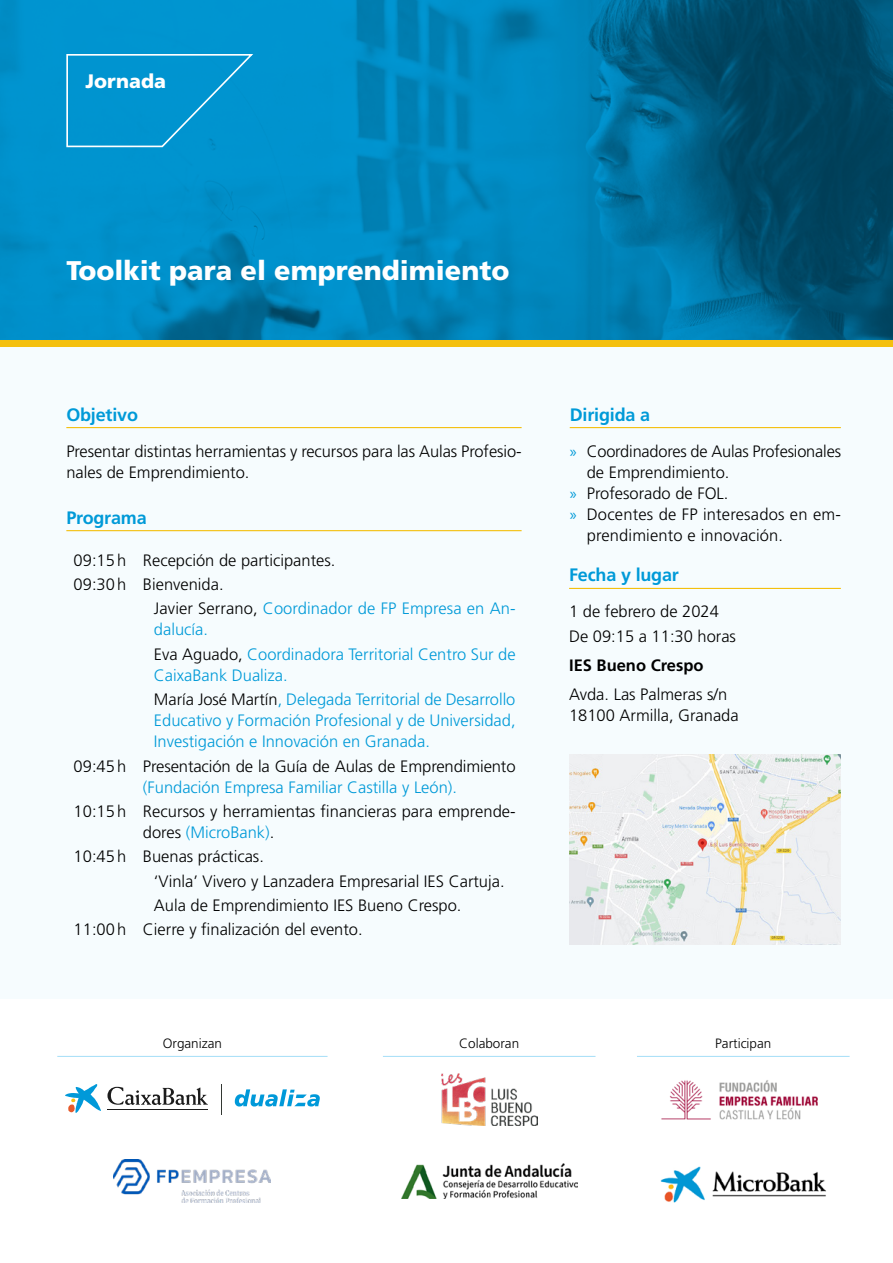
<style>
.page{position:relative;width:893px;height:1263px;background:#fff}
.page>*{position:absolute;margin:0;border:0;box-sizing:border-box;transform-origin:0 0}
.Título{font:900 27px "Frutiger LT Std";color:#fff}
.t1{font:900 19.5px "Frutiger LT Std";color:#fff}
.Sección_con_filete{font:700 18px "Frutiger LT Std";letter-spacing:-.01em;color:#009ad8}
.Texto{font:300 16.5px/21px "Frutiger LT Std";color:#000}
.Texto-2{font:300 16.5px/21px "Frutiger LT Std";color:#009ad8}
.Texto_negrita{font:700 16.5px "Frutiger LT Std";color:#000}
.t2{font:300 13.5px "Frutiger LT Std";color:#000}
.s1{color:#000}
.s2{color:#009ad8}
.s3{font-family:"Myriad Pro";font-weight:400;color:#009ad8}
</style>
<div class="page">
<div style="left:0;top:305px;width:893px;height:693px;background:#f6fcfe"></div>
<hr style="left:66px;top:427px;width:456px;height:1px;background:#f4c00f">
<hr style="left:66px;top:530px;width:456px;height:1px;background:#f4c00f">
<hr style="left:569px;top:588px;width:272px;height:1px;background:#f4c00f">
<hr style="left:570px;top:427px;width:271px;height:1px;background:#f4c00f">
<svg style="left:0;top:0;width:893px;height:340px;background:#0079ab"></svg>
<div style="left:0;top:340px;width:893px;height:7px;background:#f4c00f"></div>
<img style="left:570px;top:754px;width:271px;height:190px">
<img style="left:441px;top:1073px;width:96px;height:53px">
<img style="left:401px;top:1163px;width:176px;height:35px">
<img style="left:661px;top:1080px;width:157px;height:40px">
<img style="left:660px;top:1166px;width:166px;height:36px">
<svg style="left:65px;top:1084px;width:36px;height:29px"></svg>
<svg style="left:107px;top:1087px;width:101px;height:18px"></svg>
<hr style="left:108px;top:1109px;width:100px;height:1px;background:#1c1c1c">
<hr style="left:222px;top:1084px;width:1px;height:31px;background:#333833">
<svg style="left:235px;top:1089px;width:85px;height:17px"></svg>
<img style="left:114px;top:1160px;width:157px;height:42px">
<div style="left:66px;top:53px;width:189px;height:95px;background:#0094cf"></div>
<hr style="left:57px;top:1056px;width:271px;height:1px;background:#a4def8">
<hr style="left:383px;top:1056px;width:212px;height:1px;background:#a4def8">
<hr style="left:637px;top:1056px;width:213px;height:1px;background:#a4def8">
<p class="t1" style="left:85px;top:69px;width:82px">Jornada</p>
<p class="Título" style="left:66px;top:254px;width:445px">Toolkit para el emprendimiento</p>
<p class="Sección_con_filete" style="left:66px;top:404px;width:73px">Objetivo</p>
<p class="Texto" style="left:66px;top:441px;width:457px">Presentar distintas herramientas y recursos para las Aulas Profesio&shy;nales de Emprendimiento.</p>
<p class="Sección_con_filete" style="left:66px;top:507px;width:82px">Programa</p>
<p class="Texto" style="left:74px;top:550px;width:54px">09:15h</p>
<p class="Texto" style="left:143px;top:550px;width:194px">Recepción de participantes.</p>
<p class="Texto" style="left:74px;top:574px;width:54px">09:30h</p>
<p class="Texto" style="left:143px;top:574px;width:82px">Bienvenida.</p>
<p class="Texto-2" style="left:154px;top:598px;width:363px"><span class="s1">Javier Serrano,</span> Coordinador de FP Empresa en An&shy;dalucía.</p>
<p class="Texto-2" style="left:154px;top:644px;width:363px"><span class="s1">Eva Aguado,</span> Coordinadora Territorial Centro Sur de<br>CaixaBank Dualiza.</p>
<p class="Texto-2" style="left:154px;top:689px;width:363px;text-align:justify"><span class="s1">María José Martín</span>, Delegada Territorial de Desarrollo Educativo y Formación Profesional y de Universidad, Investigación e Innovación en Granada.</p>
<p class="Texto" style="left:74px;top:755px;width:54px">09:45h</p>
<p class="Texto" style="left:143px;top:755px;width:374px">Presentación de la Guía de Aulas de Emprendimiento <span class="s2">(Fundación Empresa Familiar Castilla y León).</span></p>
<p class="Texto" style="left:74px;top:801px;width:54px">10:15h</p>
<p class="Texto" style="left:143px;top:801px;width:374px">Recursos y herramientas financieras para emprende&shy;dores <span class="s2">(MicroBank)</span>.</p>
<p class="Texto" style="left:74px;top:846px;width:54px">10:45h</p>
<p class="Texto" style="left:143px;top:846px;width:123px">Buenas prácticas.</p>
<p class="Texto" style="left:154px;top:871px;width:352px">‘Vinla’ Vivero y Lanzadera Empresarial IES Cartuja.</p>
<p class="Texto" style="left:154px;top:895px;width:309px">Aula de Emprendimiento IES Bueno Crespo.</p>
<p class="Texto" style="left:74px;top:919px;width:54px">11:00h</p>
<p class="Texto" style="left:143px;top:919px;width:221px">Cierre y finalización del evento.</p>
<p class="Sección_con_filete" style="left:570px;top:404px;width:82px">Dirigida a</p>
<p class="Texto" style="left:587px;top:441px;width:256px;text-indent:-17px"><span class="s3">»</span> Coordinadores de Aulas Profesionales de Emprendimiento.</p>
<p class="Texto" style="left:570px;top:483px;width:160px"><span class="s3">»</span> Profesorado de FOL.</p>
<p class="Texto" style="left:587px;top:504px;width:256px;text-indent:-17px"><span class="s3">»</span> Docentes de FP interesados en em&shy;prendimiento e innovación.</p>
<p class="Sección_con_filete" style="left:569px;top:564px;width:111px">Fecha y lugar</p>
<p class="Texto" style="left:569px;top:601px;width:151px">1 de febrero de 2024</p>
<p class="Texto" style="left:569px;top:625px;width:168px">De 09:15 a 11:30 horas</p>
<p class="Texto_negrita" style="left:569px;top:655px;width:136px">IES Bueno Crespo</p>
<p class="Texto" style="left:569px;top:684px;width:160px">Avda. Las Palmeras s/n</p>
<p class="Texto" style="left:569px;top:705px;width:171px">18100 Armilla, Granada</p>
<p class="t2" style="left:163px;top:1035px;width:61px">Organizan</p>
<p class="t2" style="left:459px;top:1035px;width:62px">Colaboran</p>
<p class="t2" style="left:715px;top:1035px;width:58px">Participan</p>
</div>
